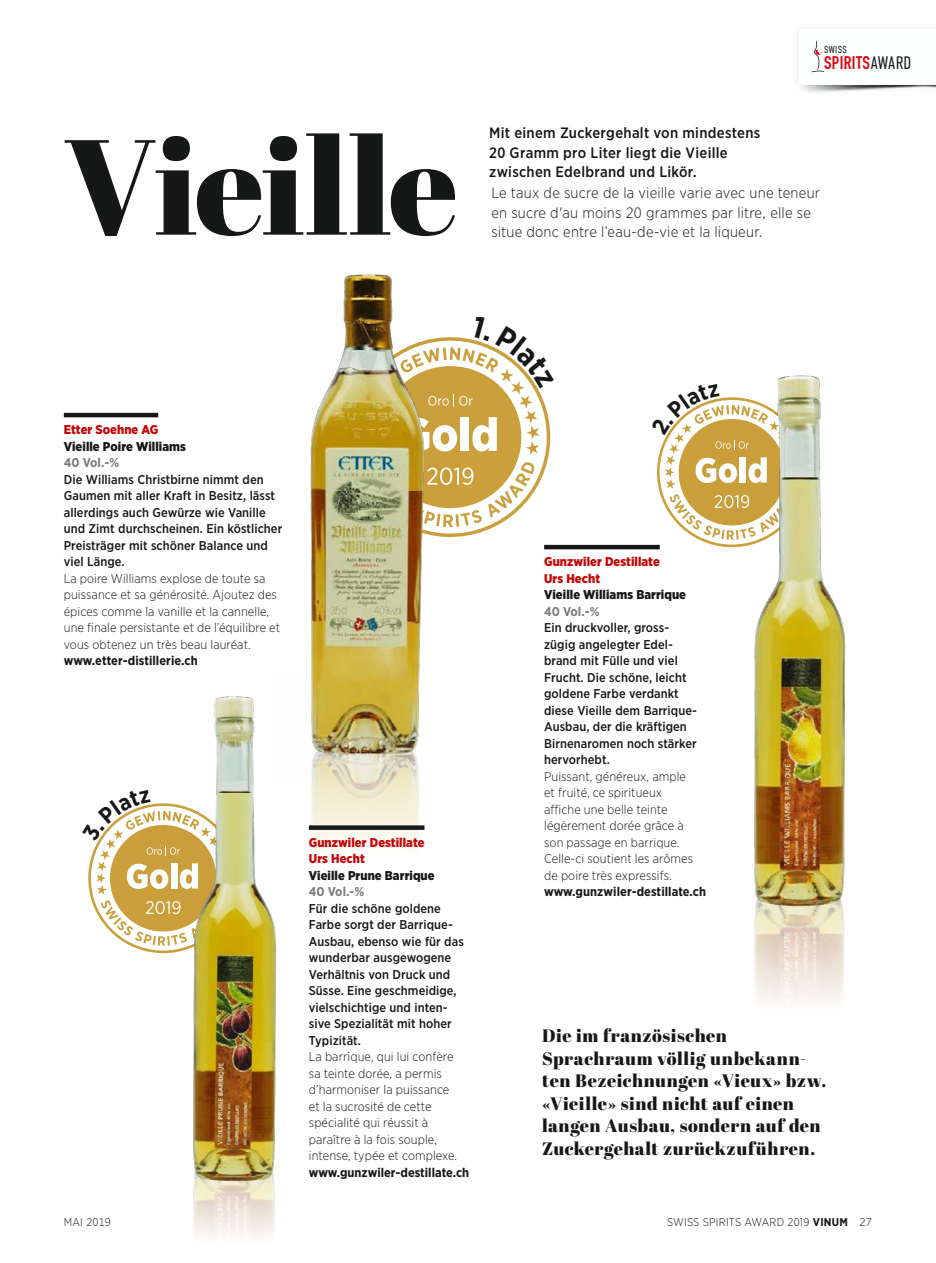
<style>
.page{position:relative;width:936px;height:1263px;background:#fff}
.page>*{position:absolute;margin:0;border:0;box-sizing:border-box;transform-origin:0 0}
.t1{font:135px "Abril Fatface";letter-spacing:-.015em;color:#161717}
.t2{font:18px/22.5px "Abril Fatface";letter-spacing:.025em;color:#161717}
.t3{font:700 18px "DIN Condensed";letter-spacing:.02em;color:#e2010e}
.t4{font:300 15px/19.5px "Gotham Narrow";letter-spacing:.015em;color:#161717}
.t5{font:500 15px/19.5px "Gotham Narrow";letter-spacing:.02em;color:#161717}
.t6{font:500 12.75px/16.5px "Gotham Narrow";letter-spacing:.005em;color:#161717}
.t7{font:300 12.75px/16.5px "Gotham Narrow";letter-spacing:.005em;color:#161717}
.t8{font:700 12.75px "Gotham Narrow";color:#161717}
.t9{font:900 12.75px/16.5px "Gotham Narrow";letter-spacing:.005em;color:#c40708}
.t10{font:900 12.75px "Gotham Narrow";letter-spacing:.005em;color:#161717}
.t11{font:700 12.75px "Gotham Narrow";letter-spacing:.005em;color:#797b7b}
.t12{font:300 11.25px "Gotham Narrow";letter-spacing:.02em;color:#161717}
.t13{font:300 10.2px "DIN Condensed";letter-spacing:.03em;color:#161717}
.s1{font-weight:300;color:#161717}
.s2{font-weight:700}
</style>
<div class="page">
<img style="left:754px;top:928px;width:91px;height:73px">
<img style="left:193px;top:1202px;width:82px;height:34px">
<img style="left:326px;top:777px;width:99px;height:72px">
<img style="left:728px;top:375px;width:118px;height:553px">
<img style="left:310px;top:274px;width:113px;height:503px">
<img style="left:160px;top:677px;width:166px;height:525px">
<div style="left:309px;top:825px;width:115px;height:5px;background:#161717"></div>
<hr style="left:544px;top:545px;width:115px;height:4px;background:#161717">
<hr style="left:64px;top:413px;width:94px;height:4px;background:#161717">
<img style="left:800px;top:85px;width:135px;height:9px">
<svg style="left:811px;top:41px;width:13px;height:31px"></svg>
<svg style="left:650px;top:384px;width:156px;height:163px"></svg>
<img style="left:350px;top:315px;width:201px;height:222px">
<svg style="left:88px;top:790px;width:150px;height:163px"></svg>
<h1 class="t1" style="left:64px;top:92px;width:396px">Vieille</h1>
<p class="t13" style="left:824px;top:44px;width:24px">SWISS</p>
<h2 class="t3" style="left:824px;top:52px;width:89px">SPIRITS<span class="s1">AWARD</span></h2>
<p class="t5" style="left:489px;top:123px;width:273px">Mit einem Zuckergehalt von mindestens<br>20 Gramm pro Liter liegt die Vieille zwischen Edelbrand und Likör.</p>
<p class="t4" style="left:491px;top:183px;width:330px">Le taux de sucre de la vieille varie avec une teneur en sucre d'au moins 20 grammes par litre, elle se situe donc entre l’eau-de-vie et la liqueur.</p>
<p class="t9" style="left:64px;top:421px;width:96px">Etter Soehne AG</p>
<p class="t10" style="left:64px;top:438px;width:124px">Vieille Poire Williams</p>
<p class="t11" style="left:64px;top:455px;width:57px">40 Vol.-%</p>
<p class="t6" style="left:64px;top:471px;width:220px">Die Williams Christbirne nimmt den Gaumen mit aller Kraft in Besitz, lässt allerdings auch Gewürze wie Vanille und Zimt durchscheinen. Ein köstlicher Preisträger mit schöner Balance und viel Länge.</p>
<p class="t7" style="left:64px;top:570px;width:218px">La poire Williams explose de toute sa puissance et sa générosité. Ajoutez des épices comme la vanille et la cannelle, une finale persistante et de l’équilibre et vous obtenez un très beau lauréat.</p>
<p class="t8" style="left:64px;top:653px;width:135px">www.etter-distillerie.ch</p>
<p class="t9" style="left:309px;top:834px;width:117px">Gunzwiler Destillate<br>Urs Hecht</p>
<p class="t10" style="left:309px;top:867px;width:127px">Vieille Prune Barrique</p>
<p class="t11" style="left:309px;top:884px;width:57px">40 Vol.-%</p>
<p class="t6" style="left:309px;top:900px;width:156px">Für die schöne goldene<br>Farbe sorgt der Barrique-<br>Ausbau, ebenso wie für das wunderbar ausgewogene<br>Verhältnis von Druck und<br>Süsse. Eine geschmeidige, vielschichtige und inten&shy;sive Spezialität mit hoher<br>Typizität.</p>
<p class="t7" style="left:309px;top:1048px;width:150px">La barrique, qui lui confère sa teinte dorée, a permis d’harmoniser la puissance et la sucrosité de cette spécialité qui réussit à paraître à la fois souple, intense, typée et complexe.</p>
<p class="t8" style="left:309px;top:1164px;width:162px">www.gunzwiler-destillate.ch</p>
<p class="t9" style="left:544px;top:553px;width:117px">Gunzwiler Destillate<br>Urs Hecht</p>
<p class="t10" style="left:544px;top:586px;width:143px">Vieille Williams Barrique</p>
<p class="t11" style="left:544px;top:603px;width:57px">40 Vol.-%</p>
<p class="t6" style="left:544px;top:619px;width:154px">Ein druckvoller, gross&shy;zügig angelegter Edel&shy;brand mit Fülle und viel<br>Frucht. Die schöne, leicht goldene Farbe verdankt diese Vieille dem Barrique-<br>Ausbau, der die kräftigen<br>Birnenaromen noch stärker hervorhebt.</p>
<p class="t7" style="left:544px;top:768px;width:150px">Puissant, généreux, ample et fruité, ce spiritueux affiche une belle teinte légèrement dorée grâce à son passage en barrique.<br>Celle-ci soutient les arômes de poire très expressifs.</p>
<p class="t8" style="left:544px;top:884px;width:163px">www.gunzwiler-destillate.ch</p>
<h2 class="t2" style="left:542px;top:1024px;width:285px">Die im französischen<br>Sprachraum völlig unbekann&shy;ten Bezeichnungen «Vieux» bzw. «Vieille» sind nicht auf einen langen Ausbau, sondern auf den<br>Zuckergehalt zurückzuführen.</h2>
<p class="t12" style="left:64px;top:1215px;width:49px">MAI 2019</p>
<p class="t12" style="left:667px;top:1215px;width:206px">SWISS SPIRITS AWARD 2019 <span class="s2">VINUM</span> 27</p>
</div>
